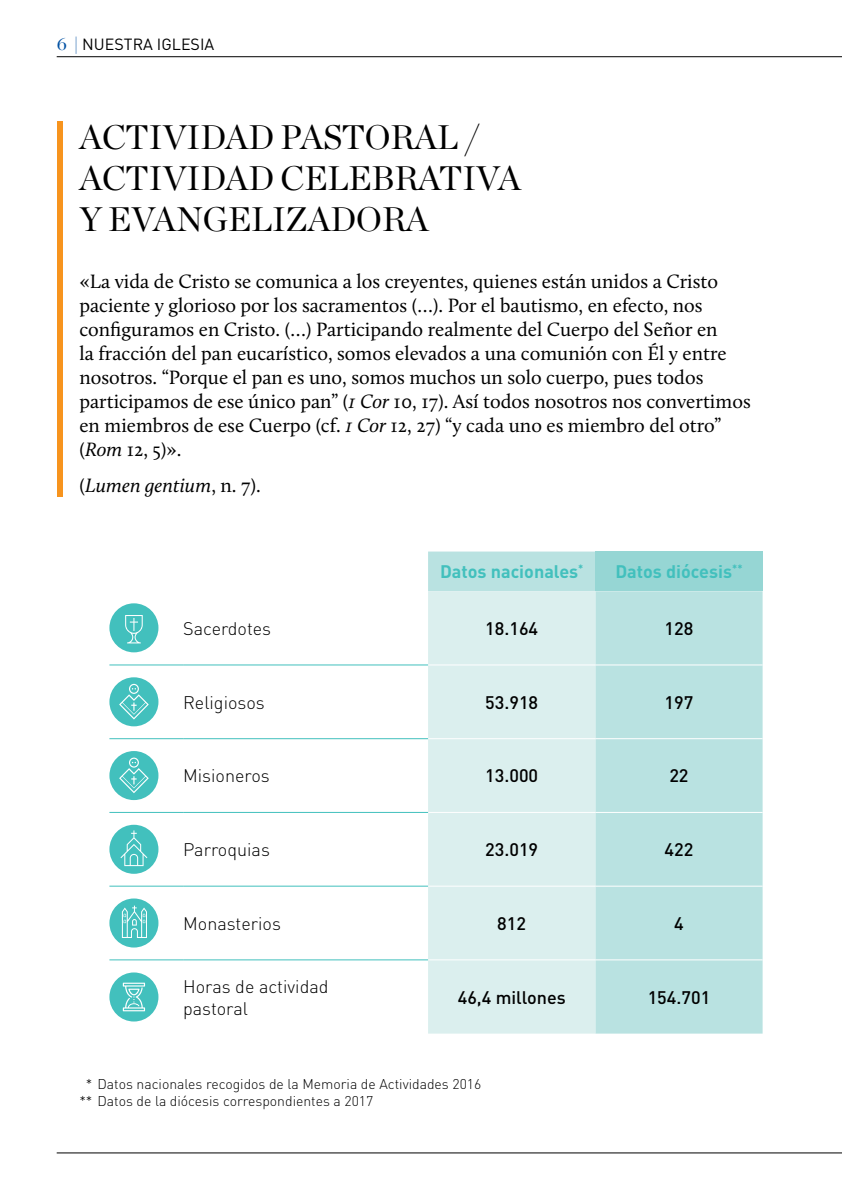
<style>
.page{position:relative;width:842px;height:1191px;background:#fff}
.page>*{position:absolute;margin:0;border:0;box-sizing:border-box;transform-origin:0 0}
.t1{font:34px/40.8px "Chronicle Display";color:#000}
.t2{font:20px/24px "Calluna";color:#000}
.t3{font:italic 20px "Calluna";color:#000}
.t4{font:300 18px/21.6px "DIN Pro";color:#000}
.t5{font:500 18px "DIN Pro";color:#000}
.t6{font:700 18px "DIN Pro";color:#42c0bd}
.t7{font:16px "DIN Pro";color:#000}
.t8{font:300 14px/16.8px "DIN Pro";color:#000}
.s1{font-family:"Chronicle Display";font-size:18px;color:#0251a3}
.s2{font-style:italic}
.s3{font-style:normal}
</style>
<div class="page">
<hr style="left:57px;top:56px;width:785px;height:1px;background:#000">
<hr style="left:57px;top:1152px;width:785px;height:1px;background:#000">
<div style="left:57px;top:122px;width:5px;height:375px;background:#f7941e"></div>
<div style="left:428px;top:551px;width:335px;height:482px;background:#b9e2e1"></div>
<div style="left:595px;top:551px;width:168px;height:40px;background:#96d6d4"></div>
<div style="left:428px;top:591px;width:167px;height:442px;background:#dbefee"></div>
<hr style="left:428px;top:664px;width:167px;height:1px;background:#fff">
<hr style="left:595px;top:664px;width:168px;height:1px;background:#fff">
<hr style="left:428px;top:738px;width:167px;height:1px;background:#fff">
<hr style="left:595px;top:738px;width:168px;height:1px;background:#fff">
<hr style="left:428px;top:812px;width:167px;height:1px;background:#fff">
<hr style="left:595px;top:812px;width:168px;height:1px;background:#fff">
<hr style="left:428px;top:885px;width:167px;height:1px;background:#fff">
<hr style="left:595px;top:885px;width:168px;height:1px;background:#fff">
<hr style="left:428px;top:959px;width:167px;height:1px;background:#fff">
<hr style="left:595px;top:959px;width:168px;height:1px;background:#fff">
<hr style="left:109px;top:664px;width:74px;height:1px;background:#42c0bd">
<hr style="left:183px;top:664px;width:245px;height:1px;background:#42c0bd">
<hr style="left:109px;top:738px;width:74px;height:1px;background:#42c0bd">
<hr style="left:183px;top:738px;width:245px;height:1px;background:#42c0bd">
<hr style="left:109px;top:812px;width:74px;height:1px;background:#42c0bd">
<hr style="left:183px;top:812px;width:245px;height:1px;background:#42c0bd">
<hr style="left:109px;top:885px;width:74px;height:1px;background:#42c0bd">
<hr style="left:183px;top:885px;width:245px;height:1px;background:#42c0bd">
<hr style="left:109px;top:959px;width:74px;height:1px;background:#42c0bd">
<hr style="left:183px;top:959px;width:245px;height:1px;background:#42c0bd">
<div style="left:109px;top:603px;width:49px;height:49px;background:#42c0bd;border-radius:50%"></div>
<svg style="left:125px;top:615px;width:18px;height:28px"></svg>
<div style="left:109px;top:677px;width:49px;height:49px;background:#42c0bd;border-radius:50%"></div>
<svg style="left:119px;top:684px;width:30px;height:35px"></svg>
<div style="left:109px;top:751px;width:49px;height:49px;background:#42c0bd;border-radius:50%"></div>
<svg style="left:119px;top:757px;width:30px;height:36px"></svg>
<div style="left:109px;top:824px;width:49px;height:49px;background:#42c0bd;border-radius:50%"></div>
<svg style="left:120px;top:830px;width:27px;height:36px"></svg>
<div style="left:109px;top:898px;width:49px;height:49px;background:#42c0bd;border-radius:50%"></div>
<svg style="left:122px;top:905px;width:25px;height:33px"></svg>
<div style="left:109px;top:972px;width:49px;height:49px;background:#42c0bd;border-radius:50%"></div>
<svg style="left:123px;top:982px;width:22px;height:29px"></svg>
<p class="t7" style="left:57px;top:33px;width:159px"><span class="s1">6 |</span> NUESTRA IGLESIA</p>
<h1 class="t1" style="left:79px;top:114px;width:443px">ACTIVIDAD PASTORAL /<br>ACTIVIDAD CELEBRATIVA<br>Y EVANGELIZADORA</h1>
<p class="t2" style="left:79px;top:269px;width:673px">«La vida de Cristo se comunica a los creyentes, quienes están unidos a Cristo paciente y glorioso por los sacramentos (…). Por el bautismo, en efecto, nos configuramos en Cristo. (…) Participando realmente del Cuerpo del Señor en<br>la fracción del pan eucarístico, somos elevados a una comunión con Él y entre nosotros. “Porque el pan es uno, somos muchos un solo cuerpo, pues todos participamos de ese único pan” (<span class="s2">1 Cor</span> 10, 17). Así todos nosotros nos convertimos en miembros de ese Cuerpo (cf. <span class="s2">1 Cor</span> 12, 27) “y cada uno es miembro del otro” (<span class="s2">Rom</span> 12, 5)».</p>
<p class="t3" style="left:79px;top:473px;width:183px"><span class="s3">(</span>Lumen gentium<span class="s3">, n. 7).</span></p>
<p class="t6" style="left:440px;top:559px;width:145px">Datos nacionales<sup>*</sup></p>
<p class="t6" style="left:615px;top:559px;width:129px">Datos diócesis<sup>**</sup></p>
<p class="t4" style="left:183px;top:616px;width:90px">Sacerdotes</p>
<p class="t5" style="left:485px;top:616px;width:54px">18.164</p>
<p class="t5" style="left:664px;top:616px;width:30px">128</p>
<p class="t4" style="left:183px;top:690px;width:83px">Religiosos</p>
<p class="t5" style="left:485px;top:690px;width:54px">53.918</p>
<p class="t5" style="left:664px;top:690px;width:30px">197</p>
<p class="t4" style="left:183px;top:764px;width:88px">Misioneros</p>
<p class="t5" style="left:485px;top:763px;width:54px">13.000</p>
<p class="t5" style="left:669px;top:763px;width:21px">22</p>
<p class="t4" style="left:183px;top:838px;width:88px">Parroquias</p>
<p class="t5" style="left:485px;top:837px;width:54px">23.019</p>
<p class="t5" style="left:664px;top:837px;width:30px">422</p>
<p class="t4" style="left:183px;top:912px;width:99px">Monasterios</p>
<p class="t5" style="left:497px;top:911px;width:30px">812</p>
<p class="t5" style="left:674px;top:911px;width:11px">4</p>
<p class="t4" style="left:183px;top:975px;width:147px">Horas de actividad pastoral</p>
<p class="t5" style="left:458px;top:985px;width:109px">46,4 millones</p>
<p class="t5" style="left:648px;top:985px;width:64px">154.701</p>
<p class="t8" style="left:79px;top:1075px;width:403px;text-indent:7px">* Datos nacionales recogidos de la Memoria de Actividades 2016 ** Datos de la diócesis correspondientes a 2017</p>
</div>
